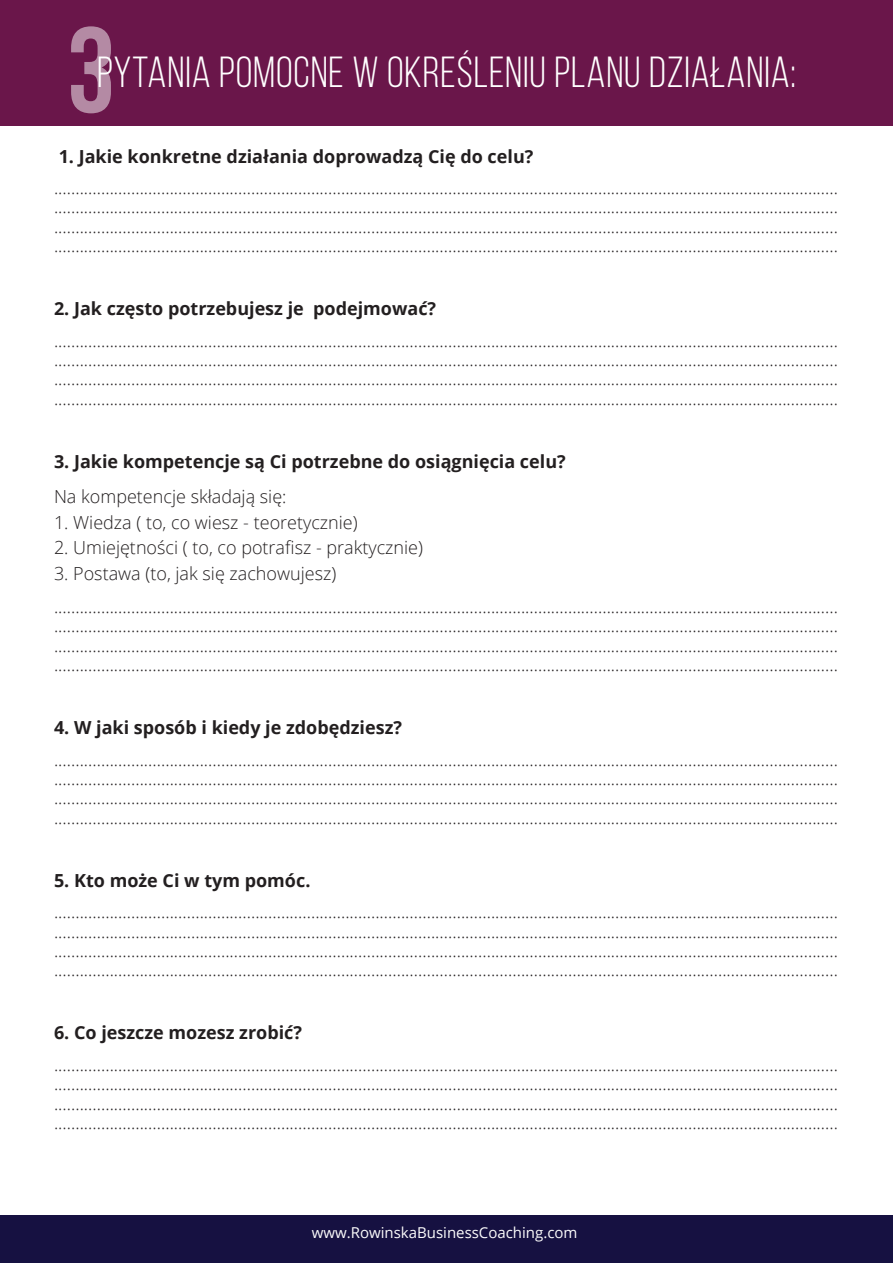
<style>
.page{position:relative;width:893px;height:1263px;background:#fff}
.page>*{position:absolute;margin:0;border:0;box-sizing:border-box;transform-origin:0 0}
.t1{font:700 121.5px "Bebas Neue";color:#fff}
.t2{font:43.5px "Bebas Neue";letter-spacing:.02em;color:#fff}
.t3{font:300 18px/19.4px "Open Sans";color:#231f20;text-align:justify}
.t4{font:700 18px "Open Sans";color:#231f20}
.t5{font:15px "Open Sans";color:#fcfcfc}
</style>
<div class="page">
<div style="left:0;top:0;width:893px;height:125px;background:#6a164a"></div>
<div style="left:0;top:1215px;width:893px;height:48px;background:#161141"></div>
<h1 class="t1" style="left:67px;top:4px;width:50px">3</h1>
<p class="t2" style="left:97px;top:49px;width:700px">PYTANIA POMOCNE W OKREŚLENIU PLANU DZIAŁANIA:</p>
<p class="t4" style="left:59px;top:143px;width:476px">1. Jakie konkretne działania doprowadzą Cię do celu?</p>
<p class="t3" style="left:54px;top:177px;width:785px">....................................................................................................................................................................................... ....................................................................................................................................................................................... ....................................................................................................................................................................................... .......................................................................................................................................................................................</p>
<p class="t4" style="left:54px;top:296px;width:384px">2. Jak często potrzebujesz je podejmować?</p>
<p class="t3" style="left:54px;top:330px;width:785px">....................................................................................................................................................................................... ....................................................................................................................................................................................... ....................................................................................................................................................................................... .......................................................................................................................................................................................</p>
<p class="t4" style="left:54px;top:448px;width:513px">3. Jakie kompetencje są Ci potrzebne do osiągnięcia celu?</p>
<p class="t3" style="left:54px;top:487px;width:234px">Na kompetencje składają się:</p>
<p class="t3" style="left:54px;top:512px;width:305px">1. Wiedza ( to, co wiesz - teoretycznie)</p>
<p class="t3" style="left:54px;top:538px;width:371px">2. Umiejętności ( to, co potrafisz - praktycznie)</p>
<p class="t3" style="left:54px;top:563px;width:284px">3. Postawa (to, jak się zachowujesz)</p>
<p class="t3" style="left:54px;top:596px;width:785px">....................................................................................................................................................................................... ....................................................................................................................................................................................... ....................................................................................................................................................................................... .......................................................................................................................................................................................</p>
<p class="t4" style="left:54px;top:715px;width:350px">4. W jaki sposób i kiedy je zdobędziesz?</p>
<p class="t3" style="left:54px;top:749px;width:785px">....................................................................................................................................................................................... ....................................................................................................................................................................................... ....................................................................................................................................................................................... .......................................................................................................................................................................................</p>
<p class="t4" style="left:54px;top:867px;width:258px">5. Kto może Ci w tym pomóc.</p>
<p class="t3" style="left:54px;top:901px;width:785px">....................................................................................................................................................................................... ....................................................................................................................................................................................... ....................................................................................................................................................................................... .......................................................................................................................................................................................</p>
<p class="t4" style="left:54px;top:1020px;width:250px">6. Co jeszcze mozesz zrobić?</p>
<p class="t3" style="left:54px;top:1054px;width:785px">....................................................................................................................................................................................... ....................................................................................................................................................................................... ....................................................................................................................................................................................... .......................................................................................................................................................................................</p>
<p class="t5" style="left:312px;top:1222px;width:267px">www.RowinskaBusinessCoaching.com</p>
</div>
